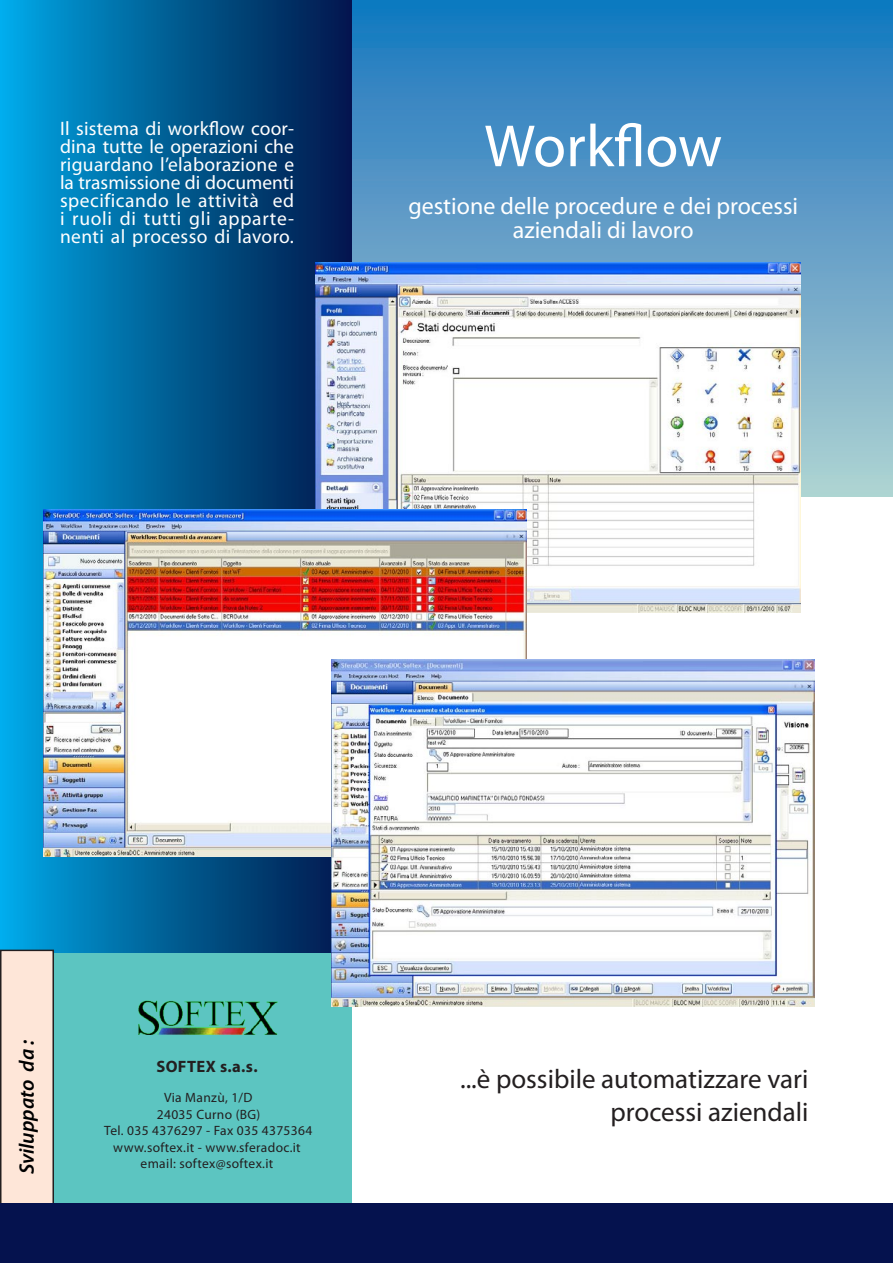
<style>
.page{position:relative;width:893px;height:1263px;background:#fff}
.page>*{position:absolute;margin:0;border:0;box-sizing:border-box;transform-origin:0 0}
.t1{font:60px "Myriad Pro";color:#fff}
.t2{font:27px/32.4px "Myriad Pro";color:#231f20;text-align:right}
.t3{font:24px/24px "Myriad Pro";color:#fff;text-align:center}
.t4{font:italic 600 21px "Myriad Pro";color:#000}
.t5{font:19.5px/18px "Myriad Pro";letter-spacing:.03em;color:#fff;text-align:justify}
.t6{font:700 16.5px "Myriad Pro";letter-spacing:.025em;color:#231f20}
.t7{font:13.5px/16.5px "Myriad Pro";letter-spacing:.025em;color:#231f20;text-align:center}
</style>
<div class="page">
<div style="left:0;top:941px;width:351px;height:270px;background:#5cc5c1"></div>
<div style="left:340px;top:0;width:553px;height:496px;background:linear-gradient(to bottom,#1774bf,#b5d1d1)"></div>
<div style="left:0;top:0;width:351px;height:953px;background:linear-gradient(to right,#00a8e4,#011446)"></div>
<div style="left:1px;top:950px;width:52px;height:266px;background:#fee6d8"></div>
<div style="left:0;top:950px;width:54px;height:267px;border:2px solid #231f20"></div>
<div style="left:0;top:1203px;width:893px;height:60px;background:#05124e"></div>
<img style="left:138px;top:1000px;width:140px;height:34px">
<img style="left:315px;top:262px;width:485px;height:350px">
<img style="left:44px;top:509px;width:482px;height:348px">
<img style="left:332px;top:659px;width:482px;height:348px">
<p class="t5" style="left:60px;top:119px;width:236px">Il sistema di workflow coor&shy;dina tutte le operazioni che riguardano l’elaborazione e la trasmissione di documenti specificando le attività ed i ruoli di tutti gli apparte&shy;nenti al processo di lavoro.</p>
<h1 class="t1" style="left:484px;top:109px;width:239px">Workflow</h1>
<p class="t3" style="left:408px;top:194px;width:391px">gestione delle procedure e dei processi aziendali di lavoro</p>
<p class="t4" style="left:13px;top:1174px;width:135px;rotate:-90deg">Sviluppato da :</p>
<p class="t6" style="left:156px;top:1056px;width:103px">SOFTEX s.a.s.</p>
<p class="t7" style="left:104px;top:1089px;width:210px">Via Manzù, 1/D<br>24035 Curno (BG)<br>Tel. 035 4376297 - Fax 035 4375364 www.softex.it - www.sferadoc.it email: softex@softex.it</p>
<h2 class="t2" style="left:460px;top:1063px;width:350px">...è possibile automatizzare vari processi aziendali</h2>
</div>
